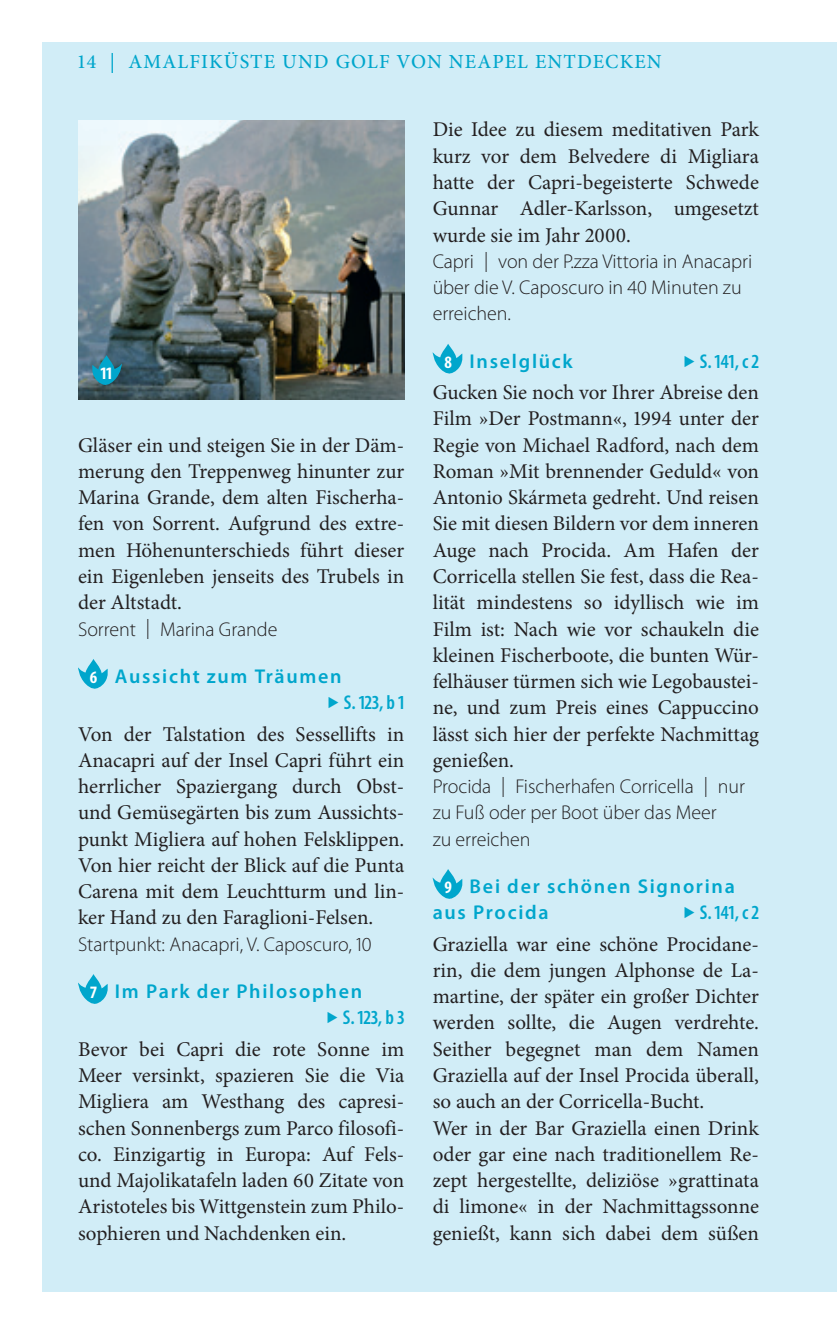
<style>
.page{position:relative;width:837px;height:1333px;background:#fff}
.page>*{position:absolute;margin:0;border:0;box-sizing:border-box;transform-origin:0 0}
.t1{font:21px/26.2px "Minion Pro";color:#231f20;text-align:justify}
.t2{font:300 20px/26.2px "Myriad Pro";letter-spacing:-.005em;color:#231f20}
.t3{font:600 20px/26.2px "Myriad Pro";letter-spacing:.085em;color:#00a6cc}
.t4{font:500 20px "Minion Pro";letter-spacing:.055em;color:#00a6cc}
.t5{font:600 condensed 20px "Myriad Pro";color:#00a6cc}
.t6{font:700 condensed 17.5px "Myriad Pro";color:#fff}
.s1{font-weight:700;font-stretch:condensed;font-size:17.5px;color:#fff}
.s2{font-stretch:condensed}
</style>
<div class="page">
<div style="left:43px;top:43px;width:793px;height:1248px;background:#d1edf7"></div>
<img style="left:78px;top:120px;width:326px;height:279px">
<svg style="left:432px;top:344px;width:31px;height:30px"></svg>
<svg style="left:432px;top:869px;width:31px;height:30px"></svg>
<svg style="left:78px;top:659px;width:30px;height:30px"></svg>
<svg style="left:78px;top:974px;width:30px;height:30px"></svg>
<svg style="left:91px;top:355px;width:31px;height:31px"></svg>
<p class="t4" style="left:78px;top:48px;width:585px">14 | AMALFIKÜSTE UND GOLF VON NEAPEL ENTDECKEN</p>
<p class="t6" style="left:101px;top:362px;width:13px">11</p>
<p class="t1" style="left:78px;top:432px;width:327px">Gläser ein und steigen Sie in der Däm&shy;merung den Treppenweg hinunter zur Marina Grande, dem alten Fischerha&shy;fen von Sorrent. Aufgrund des extre&shy;men Höhenunterschieds führt dieser ein Eigenleben jenseits des Trubels in der Altstadt.</p>
<p class="t2" style="left:78px;top:616px;width:201px">Sorrent | Marina Grande</p>
<p class="t3" style="left:90px;top:662px;width:253px"><span class="s1">6</span> Aussicht zum Träumen</p>
<p class="t5" style="left:344px;top:690px;width:62px">S. 123, b 1</p>
<p class="t1" style="left:78px;top:720px;width:328px">Von der Talstation des Sessellifts in Anacapri auf der Insel Capri führt ein herrlicher Spaziergang durch Obst&shy;und Gemüsegärten bis zum Aussichts&shy;punkt Migliera auf hohen Felsklippen.<br>Von hier reicht der Blick auf die Punta Carena mit dem Leuchtturm und lin&shy;ker Hand zu den Faraglioni-Felsen.</p>
<p class="t2" style="left:78px;top:931px;width:275px">Startpunkt: Anacapri, V. Caposcuro,</p>
<p class="t3" style="left:343px;top:977px;width:63px;text-indent:-252px"><span class="s1">7</span> Im Park der Philosophen<br><span class="s2">S. 123, b 3</span></p>
<p class="t1" style="left:78px;top:1035px;width:328px">Bevor bei Capri die rote Sonne im Meer versinkt, spazieren Sie die Via Migliera am Westhang des capresi&shy;schen Sonnenbergs zum Parco filosofi&shy;co. Einzigartig in Europa: Auf Fels&shy;und Majolikatafeln laden 60 Zitate von Aristoteles bis Wittgenstein zum Philo&shy;sophieren und Nachdenken ein.</p>
<p class="t1" style="left:432px;top:117px;width:328px">Die Idee zu diesem meditativen Park kurz vor dem Belvedere di Migliara hatte der Capri-begeisterte Schwede Gunnar Adler-Karlsson, umgesetzt wurde sie im Jahr 2000.</p>
<p class="t2" style="left:432px;top:248px;width:321px">Capri | von der P.zza Vittoria in Anacapri über die V. Caposcuro in</p>
<p class="t2" style="left:651px;top:274px;width:92px">Minuten zu</p>
<p class="t2" style="left:432px;top:301px;width:80px">erreichen.</p>
<p class="t3" style="left:444px;top:347px;width:130px"><span class="s1">8</span> Inselglück</p>
<p class="t5" style="left:699px;top:349px;width:61px">S. 141, c 2</p>
<p class="t1" style="left:432px;top:379px;width:328px">Gucken Sie noch vor Ihrer Abreise den Film »Der Postmann«, 1994 unter der Regie von Michael Radford, nach dem Roman »Mit brennender Geduld« von Antonio Skármeta gedreht. Und reisen Sie mit diesen Bildern vor dem inneren Auge nach Procida. Am Hafen der Corricella stellen Sie fest, dass die Rea&shy;lität mindestens so idyllisch wie im Film ist: Nach wie vor schaukeln die kleinen Fischerboote, die bunten Wür&shy;felhäuser türmen sich wie Legobaustei&shy;ne, und zum Preis eines Cappuccino lässt sich hier der perfekte Nachmittag genießen.</p>
<p class="t2" style="left:432px;top:773px;width:314px">Procida | Fischerhafen Corricella | nur zu Fuß oder per Boot über das Meer<br>zu erreichen</p>
<p class="t3" style="left:432px;top:872px;width:303px;text-indent:12px"><span class="s1">9</span> Bei der schönen Signorina aus Procida</p>
<p class="t5" style="left:699px;top:900px;width:61px">S. 141, c 2</p>
<p class="t1" style="left:432px;top:930px;width:328px;text-align:left">Graziella war eine schöne Procidane&shy;rin, die dem jungen Alphonse de La&shy;martine, der später ein großer Dichter werden sollte, die Augen verdrehte.<br>Seither begegnet man dem Namen Graziella auf der Insel Procida überall, so auch an der Corricella-Bucht.<br>Wer in der Bar Graziella einen Drink oder gar eine nach traditionellem Re&shy;zept hergestellte, deliziöse »grattinata di limone« in der Nachmittagssonne genießt, kann sich dabei dem süßen</p>
</div>
